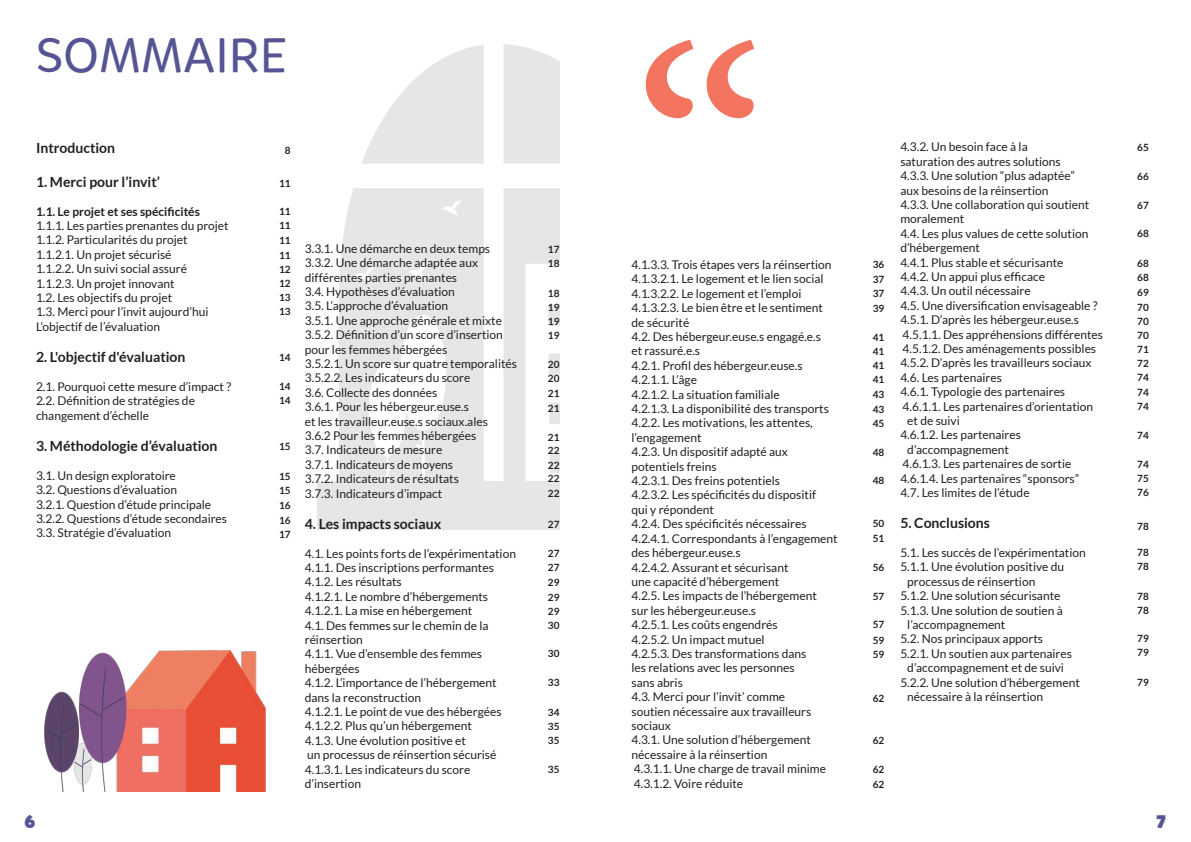
<style>
.page{position:relative;width:1191px;height:842px;background:#fff}
.page>*{position:absolute;margin:0;border:0;box-sizing:border-box;transform-origin:0 0}
.t1{font:340px "Minion Pro";color:#f3755f}
.t2{font:48px "Mikado";color:#575494}
.t3{font:25px "Mikado Ultra";color:#575494}
.t4{font:700 14px "Lato";color:#231f20}
.t5{font:12px/14.4px "Lato";color:#231f20}
.t6{font:700 12px "Lato";color:#231f20}
.t7{font:700 10px/14.4px "Lato";color:#231f20;text-align:justify}
</style>
<div class="page">
<img style="left:317px;top:44px;width:242px;height:486px">
<img style="left:44px;top:650px;width:222px;height:142px">
<h2 class="t2" style="left:36px;top:27px;width:253px">SOMMAIRE</h2>
<p class="t4" style="left:36px;top:140px;width:81px">Introduction</p>
<p class="t4" style="left:36px;top:174px;width:125px">1. Merci pour l’invit’</p>
<p class="t6" style="left:36px;top:204px;width:165px">1.1. Le projet et ses spécificités</p>
<p class="t5" style="left:36px;top:218px;width:194px">1.1.1. Les parties prenantes du projet<br>1.1.2. Particularités du projet<br>1.1.2.1. Un projet sécurisé<br>1.1.2.2. Un suivi social assuré<br>1.1.2.3. Un projet innovant<br>1.2. Les objectifs du projet<br>1.3. Merci pour l’invit aujourd’hui<br>L’objectif de l’évaluation</p>
<p class="t4" style="left:36px;top:349px;width:151px">2. L'objectif d'évaluation</p>
<p class="t5" style="left:36px;top:379px;width:197px">2.1. Pourquoi cette mesure d’impact ?<br>2.2. Définition de stratégies de changement d’échelle</p>
<p class="t4" style="left:36px;top:438px;width:183px">3. Méthodologie d’évaluation</p>
<p class="t5" style="left:36px;top:468px;width:193px">3.1. Un design exploratoire<br>3.2. Questions d’évaluation<br>3.2.1. Question d’étude principale<br>3.2.2. Questions d’étude secondaires<br>3.3. Stratégie d’évaluation</p>
<p class="t7" style="left:285px;top:143px;width:7px">8</p>
<p class="t7" style="left:279px;top:176px;width:13px">11</p>
<p class="t7" style="left:279px;top:204px;width:13px">11<br>11<br>11<br>11<br>12<br>12<br>13<br>13</p>
<p class="t7" style="left:279px;top:350px;width:13px">14</p>
<p class="t7" style="left:279px;top:379px;width:13px">14<br>14</p>
<p class="t7" style="left:279px;top:439px;width:13px">15</p>
<p class="t7" style="left:279px;top:469px;width:13px">15<br>15<br>16<br>16<br>17</p>
<p class="t5" style="left:305px;top:241px;width:214px">3.3.1. Une démarche en deux temps<br>3.3.2. Une démarche adaptée aux différentes parties prenantes<br>3.4. Hypothèses d’évaluation<br>3.5. L’approche d’évaluation<br>3.5.1. Une approche générale et mixte<br>3.5.2. Définition d’un score d’insertion pour les femmes hébergées<br>3.5.2.1. Un score sur quatre temporalités<br>3.5.2.2. Les indicateurs du score<br>3.6. Collecte des données<br>3.6.1. Pour les hébergeur.euse.s<br>et les travailleur.euse.s sociaux.ales<br>3.6.2 Pour les femmes hébergées<br>3.7. Indicateurs de mesure<br>3.7.1. Indicateurs de moyens<br>3.7.2. Indicateurs de résultats<br>3.7.3. Indicateurs d’impact</p>
<p class="t4" style="left:305px;top:516px;width:138px">4. Les impacts sociaux</p>
<p class="t5" style="left:305px;top:546px;width:213px">4.1. Les points forts de l’expérimentation<br>4.1.1. Des inscriptions performantes<br>4.1.2. Les résultats<br>4.1.2.1. Le nombre d’hébergements<br>4.1.2.1. La mise en hébergement<br>4.1. Des femmes sur le chemin de la réinsertion<br>4.1.1. Vue d’ensemble des femmes hébergées<br>4.1.2. L’importance de l’hébergement dans la reconstruction<br>4.1.2.1. Le point de vue des hébergées<br>4.1.2.2. Plus qu’un hébergement<br>4.1.3. Une évolution positive et<br>un processus de réinsertion sécurisé<br>4.1.3.1. Les indicateurs du score d’insertion</p>
<h1 class="t1" style="left:631px;top:-53px;width:139px">‘‘</h1>
<p class="t5" style="left:900px;top:140px;width:129px">4.3.2. Un besoin face à la</p>
<p class="t5" style="left:900px;top:154px;width:162px">saturation des autres solutions</p>
<p class="t5" style="left:900px;top:169px;width:176px">4.3.3. Une solution “plus adaptée”</p>
<p class="t5" style="left:900px;top:183px;width:150px">aux besoins de la réinsertion</p>
<p class="t5" style="left:900px;top:197px;width:190px">4.3.3. Une collaboration qui soutient</p>
<p class="t5" style="left:900px;top:212px;width:65px">moralement</p>
<p class="t5" style="left:900px;top:226px;width:190px">4.4. Les plus values de cette solution</p>
<p class="t5" style="left:900px;top:241px;width:81px">d’hébergement</p>
<p class="t5" style="left:900px;top:255px;width:165px">4.4.1. Plus stable et sécurisante</p>
<p class="t5" style="left:900px;top:269px;width:146px">4.4.2. Un appui plus efficace</p>
<p class="t5" style="left:900px;top:284px;width:132px">4.4.3. Un outil nécessaire</p>
<p class="t5" style="left:900px;top:298px;width:199px">4.5. Une diversification envisageable ?</p>
<p class="t5" style="left:900px;top:313px;width:180px">4.5.1. D’après les hébergeur.euse.s</p>
<p class="t5" style="left:902px;top:327px;width:202px">4.5.1.1. Des appréhensions différentes</p>
<p class="t5" style="left:902px;top:341px;width:195px">4.5.1.2. Des aménagements possibles</p>
<p class="t5" style="left:900px;top:356px;width:193px">4.5.2. D’après les travailleurs sociaux</p>
<p class="t5" style="left:900px;top:370px;width:103px">4.6. Les partenaires</p>
<p class="t5" style="left:900px;top:385px;width:166px">4.6.1. Typologie des partenaires</p>
<p class="t5" style="left:902px;top:399px;width:192px">4.6.1.1. Les partenaires d’orientation</p>
<p class="t5" style="left:907px;top:413px;width:54px">et de suivi</p>
<p class="t5" style="left:900px;top:428px;width:122px">4.6.1.2. Les partenaires</p>
<p class="t5" style="left:907px;top:442px;width:103px">d’accompagnement</p>
<p class="t5" style="left:902px;top:457px;width:170px">4.6.1.3. Les partenaires de sortie</p>
<p class="t5" style="left:900px;top:471px;width:180px">4.6.1.4. Les partenaires “sponsors”</p>
<p class="t5" style="left:900px;top:485px;width:131px">4.7. Les limites de l’étude</p>
<p class="t4" style="left:900px;top:515px;width:91px">5. Conclusions</p>
<p class="t5" style="left:900px;top:545px;width:187px">5.1. Les succès de l’expérimentation</p>
<p class="t5" style="left:900px;top:560px;width:165px">5.1.1. Une évolution positive du</p>
<p class="t5" style="left:907px;top:574px;width:130px">processus de réinsertion</p>
<p class="t5" style="left:900px;top:589px;width:162px">5.1.2. Une solution sécurisante</p>
<p class="t5" style="left:900px;top:603px;width:164px">5.1.3. Une solution de soutien à</p>
<p class="t5" style="left:907px;top:617px;width:100px">l’accompagnement</p>
<p class="t5" style="left:900px;top:632px;width:144px">5.2. Nos principaux apports</p>
<p class="t5" style="left:900px;top:646px;width:173px">5.2.1. Un soutien aux partenaires</p>
<p class="t5" style="left:907px;top:661px;width:158px">d’accompagnement et de suivi</p>
<p class="t5" style="left:900px;top:675px;width:181px">5.2.2. Une solution d’hébergement</p>
<p class="t5" style="left:907px;top:689px;width:137px">nécessaire à la réinsertion</p>
<p class="t7" style="left:1137px;top:140px;width:13px">65</p>
<p class="t7" style="left:1137px;top:169px;width:13px">66</p>
<p class="t7" style="left:1137px;top:198px;width:13px">67</p>
<p class="t7" style="left:1137px;top:226px;width:13px">68</p>
<p class="t7" style="left:1137px;top:256px;width:13px">68<br>68<br>69<br>70<br>70<br>70<br>71<br>72<br>74<br>74<br>74</p>
<p class="t7" style="left:1137px;top:428px;width:13px">74</p>
<p class="t7" style="left:1137px;top:457px;width:13px">74<br>75</p>
<p class="t7" style="left:548px;top:242px;width:13px">17<br>18</p>
<p class="t7" style="left:548px;top:286px;width:13px;line-height:14.1px">18<br>19<br>19<br>19</p>
<p class="t7" style="left:548px;top:357px;width:13px;line-height:14.7px">20<br>20<br>21<br>21</p>
<p class="t7" style="left:548px;top:430px;width:13px;line-height:14px">21<br>22<br>22</p>
<p class="t5" style="left:631px;top:257px;width:208px">4.1.3.3. Trois étapes vers la réinsertion<br>4.1.3.2.1. Le logement et le lien social<br>4.1.3.2.2. Le logement et l’emploi<br>4.1.3.2.3. Le bien être et le sentiment de sécurité<br>4.2. Des hébergeur.euse.s engagé.e.s<br>et rassuré.e.s<br>4.2.1. Profil des hébergeur.euse.s<br>4.2.1.1. L’âge<br>4.2.1.2. La situation familiale<br>4.2.1.3. La disponibilité des transports<br>4.2.2. Les motivations, les attentes, l’engagement<br>4.2.3. Un dispositif adapté aux potentiels freins<br>4.2.3.1. Des freins potentiels<br>4.2.3.2. Les spécificités du dispositif<br>qui y répondent<br>4.2.4. Des spécificités nécessaires<br>4.2.4.1. Correspondants à l’engagement des hébergeur.euse.s<br>4.2.4.2. Assurant et sécurisant<br>une capacité d’hébergement<br>4.2.5. Les impacts de l’hébergement<br>sur les hébergeur.euse.s<br>4.2.5.1. Les coûts engendrés<br>4.2.5.2. Un impact mutuel<br>4.2.5.3. Des transformations dans<br>les relations avec les personnes<br>sans abris<br>4.3. Merci pour l’invit’ comme<br>soutien nécessaire aux travailleurs sociaux<br>4.3.1. Une solution d’hébergement nécessaire à la réinsertion<br>4.3.1.1. Une charge de travail minime<br>4.3.1.2. Voire réduite</p>
<p class="t7" style="left:872px;top:257px;width:13px;line-height:14.7px">36<br>37<br>37<br>39</p>
<p class="t7" style="left:872px;top:330px;width:13px">41<br>41<br>41<br>41<br>43<br>43<br>45</p>
<p class="t7" style="left:872px;top:445px;width:13px">48</p>
<p class="t7" style="left:872px;top:473px;width:13px">48</p>
<p class="t7" style="left:872px;top:516px;width:13px">50<br>51</p>
<p class="t7" style="left:872px;top:560px;width:13px">56</p>
<p class="t7" style="left:872px;top:589px;width:13px">57</p>
<p class="t7" style="left:872px;top:616px;width:13px;line-height:16.2px">57<br>59</p>
<p class="t7" style="left:872px;top:647px;width:13px">59</p>
<p class="t7" style="left:872px;top:691px;width:13px">62</p>
<p class="t7" style="left:872px;top:733px;width:13px">62</p>
<p class="t7" style="left:872px;top:762px;width:13px;line-height:14.9px">62<br>62</p>
<p class="t7" style="left:548px;top:471px;width:13px">22<br>22</p>
<p class="t7" style="left:1137px;top:485px;width:13px">76</p>
<p class="t7" style="left:548px;top:517px;width:13px">27</p>
<p class="t7" style="left:1137px;top:519px;width:13px">78</p>
<p class="t7" style="left:1137px;top:545px;width:13px">78<br>78</p>
<p class="t7" style="left:1137px;top:589px;width:13px">78<br>78</p>
<p class="t7" style="left:1137px;top:631px;width:13px">79<br>79</p>
<p class="t7" style="left:1137px;top:675px;width:13px">79</p>
<p class="t7" style="left:548px;top:546px;width:13px">27<br>27<br>29<br>29<br>29<br>30</p>
<p class="t7" style="left:548px;top:646px;width:13px">30</p>
<p class="t7" style="left:548px;top:675px;width:13px">33</p>
<p class="t7" style="left:548px;top:705px;width:13px">34<br>35<br>35</p>
<p class="t7" style="left:548px;top:761px;width:13px">35</p>
<h3 class="t3" style="left:24px;top:810px;width:12px">6</h3>
<h3 class="t3" style="left:1156px;top:810px;width:11px">7</h3>
</div>
